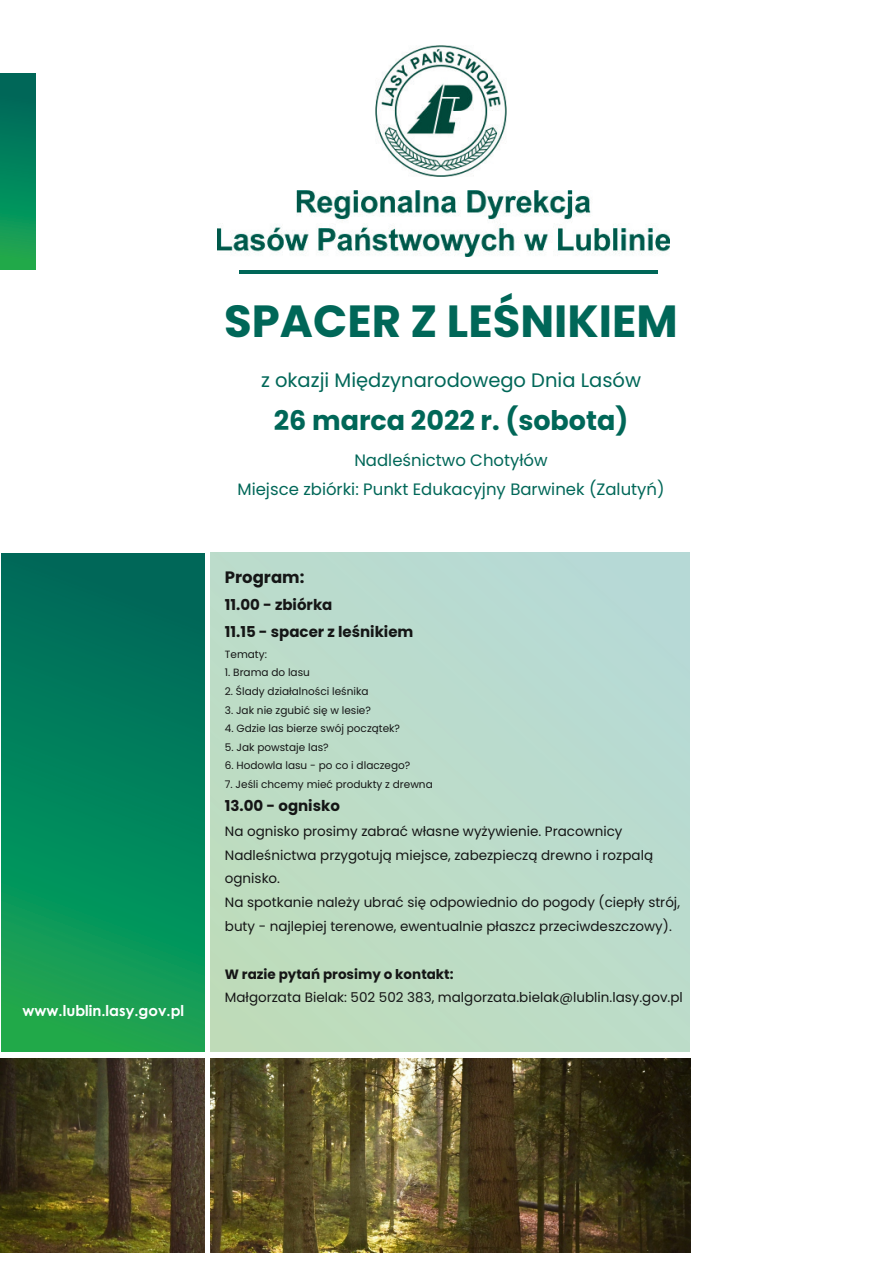
<style>
.page{position:relative;width:893px;height:1263px;background:#fff}
.page>*{position:absolute;margin:0;border:0;box-sizing:border-box;transform-origin:0 0}
.t1{font:700 45px "Poppins";color:#006758}
.t2{font:700 27px "Poppins";color:#006758}
.t3{font:19.5px "Poppins";color:#006758}
.t4{font:16.5px/29.1px "Poppins";color:#006758;text-align:center}
.t5{font:700 16.5px "Poppins";color:#151616}
.t6{font:700 15px/26.4px "Poppins";color:#151616}
.t7{font:700 15px "Century Gothic";color:#fff}
.t8{font:13.5px/23.9px "Poppins";color:#151616}
.t9{font:700 13.5px "Poppins";color:#151616}
.t10{font:10.5px "Poppins";color:#151616}
</style>
<div class="page">
<img style="left:0;top:1059px;width:690px;height:193px">
<div style="left:2px;top:553px;width:204px;height:502px;background:linear-gradient(to bottom,#00645d,#15a956)"></div>
<div style="left:209px;top:553px;width:480px;height:501px;background:linear-gradient(to right,#bedcc1,#b9dbd1)"></div>
<hr style="left:239px;top:270px;width:418px;height:3px;background:#006758">
<div style="left:205px;top:98px;width:5px;height:1163px;background:#fff"></div>
<div style="left:0;top:1052px;width:756px;height:5px;background:#fff"></div>
<div style="left:0;top:73px;width:35px;height:196px;background:linear-gradient(to bottom,#00605d,#17aa54)"></div>
<img style="left:217px;top:45px;width:452px;height:211px">
<p class="t7" style="left:23px;top:1005px;width:163px">www.lublin.lasy.gov.pl</p>
<h1 class="t1" style="left:224px;top:290px;width:455px">SPACER Z LEŚNIKIEM</h1>
<h3 class="t3" style="left:261px;top:367px;width:381px">z okazji Międzynarodowego Dnia Lasów</h3>
<h2 class="t2" style="left:274px;top:402px;width:356px">26 marca 2022 r. (sobota)</h2>
<p class="t4" style="left:237px;top:446px;width:429px">Nadleśnictwo Chotyłów<br>Miejsce zbiórki: Punkt Edukacyjny Barwinek (Zalutyń)</p>
<p class="t5" style="left:225px;top:565px;width:81px">Program:</p>
<p class="t6" style="left:225px;top:592px;width:190px">11.00 - zbiórka<br>11.15 - spacer z leśnikiem</p>
<p class="t10" style="left:225px;top:647px;width:44px">Tematy:</p>
<p class="t10" style="left:225px;top:665px;width:87px">1. Brama do lasu</p>
<p class="t10" style="left:225px;top:684px;width:145px">2. Ślady działalności leśnika</p>
<p class="t10" style="left:225px;top:702px;width:148px">3. Jak nie zgubić się w lesie?</p>
<p class="t10" style="left:225px;top:721px;width:177px">4. Gdzie las bierze swój początek?</p>
<p class="t10" style="left:225px;top:739px;width:105px">5. Jak powstaje las?</p>
<p class="t10" style="left:225px;top:758px;width:187px">6. Hodowla lasu - po co i dlaczego?</p>
<p class="t10" style="left:225px;top:776px;width:209px">7. Jeśli chcemy mieć produkty z drewna</p>
<p class="t6" style="left:225px;top:793px;width:117px">13.00 - ognisko</p>
<p class="t8" style="left:225px;top:819px;width:457px">Na ognisko prosimy zabrać własne wyżywienie. Pracownicy Nadleśnictwa przygotują miejsce, zabezpieczą drewno i rozpalą ognisko.<br>Na spotkanie należy ubrać się odpowiednio do pogody (ciepły strój, buty - najlepiej terenowe, ewentualnie płaszcz przeciwdeszczowy).</p>
<p class="t9" style="left:225px;top:964px;width:230px">W razie pytań prosimy o kontakt:</p>
<p class="t8" style="left:225px;top:986px;width:459px">Małgorzata Bielak: 502 502 383, malgorzata.bielak@lublin.lasy.gov.pl</p>
</div>
